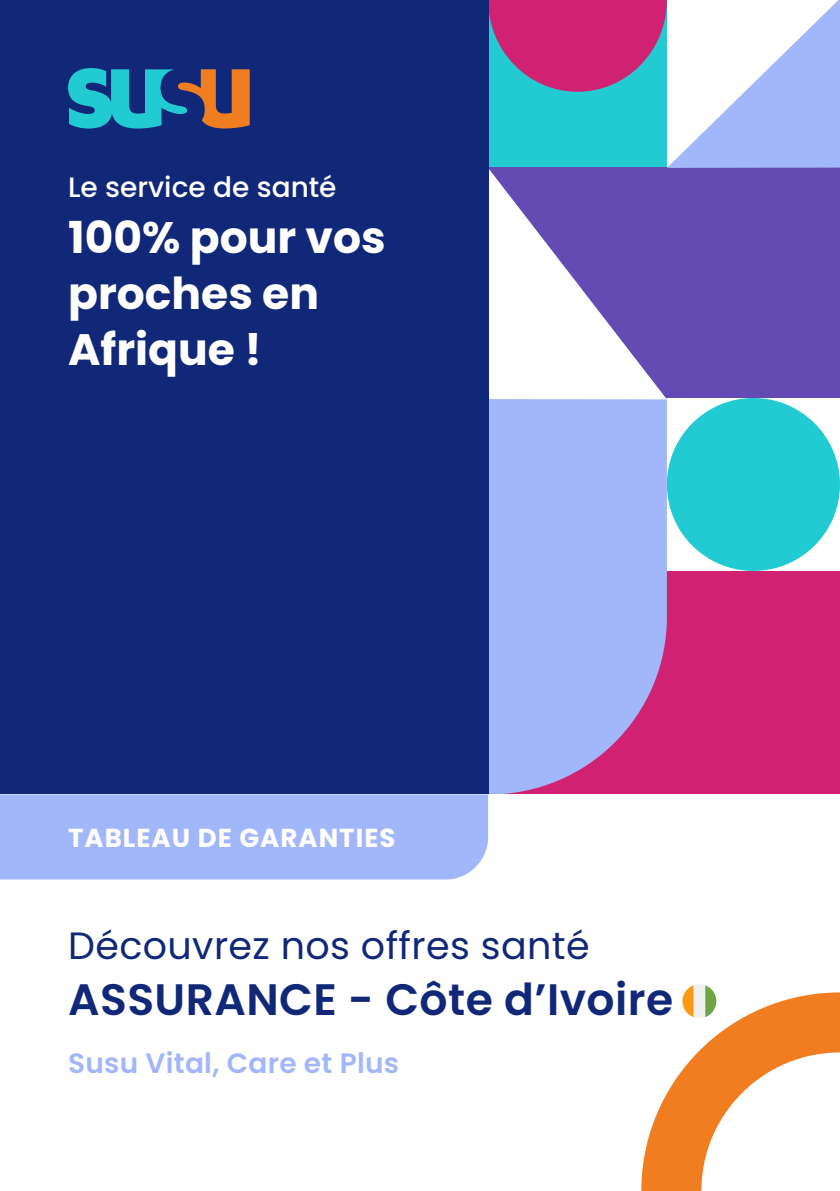
<style>
.page{position:relative;width:840px;height:1191px;background:#fff}
.page>*{position:absolute;margin:0;border:0;box-sizing:border-box;transform-origin:0 0}
.t1{font:700 44px/56px "Poppins";color:#fff}
.t2{font:600 44px "Poppins";letter-spacing:.01em;color:#112778}
.t3{font:38px "Poppins";letter-spacing:.01em;color:#112778}
.t4{font:600 28px "Poppins";letter-spacing:.01em;color:#a2b7fa}
.t5{font:500 28px "Poppins";color:#fff}
.t6{font:700 26px "Poppins";letter-spacing:.04em;color:#fff}
</style>
<div class="page">
<div style="left:488px;top:571px;width:351px;height:223px;background:#d12173"></div>
<svg style="left:488px;top:399px;width:178px;height:395px;background:#a5a8ec"></svg>
<div style="left:488px;top:167px;width:351px;height:231px;background:#634bb3"></div>
<div style="left:666px;top:398px;width:173px;height:173px;background:#21cbd1;border-radius:50%"></div>
<svg style="left:488px;top:0;width:351px;height:168px"></svg>
<svg style="left:488px;top:168px;width:178px;height:231px"></svg>
<div style="left:0;top:0;width:488px;height:794px;background:#112778"></div>
<div style="left:0;top:794px;width:488px;height:85px;background:#a2b7fa"></div>
<svg style="left:68px;top:68px;width:181px;height:61px"></svg>
<svg style="left:641px;top:984px;width:198px;height:207px"></svg>
<p class="t5" style="left:68px;top:171px;width:270px">Le service de santé</p>
<p class="t1" style="left:68px;top:210px;width:319px">100% pour vos proches en<br>Afrique !</p>
<p class="t6" style="left:68px;top:822px;width:329px">TABLEAU DE GARANTIES</p>
<p class="t3" style="left:68px;top:923px;width:523px">Découvrez nos offres santé</p>
<p class="t2" style="left:68px;top:973px;width:606px">ASSURANCE - Côte d’Ivoire</p>
<p class="t4" style="left:68px;top:1047px;width:332px">Susu Vital, Care et Plus</p>
</div>
